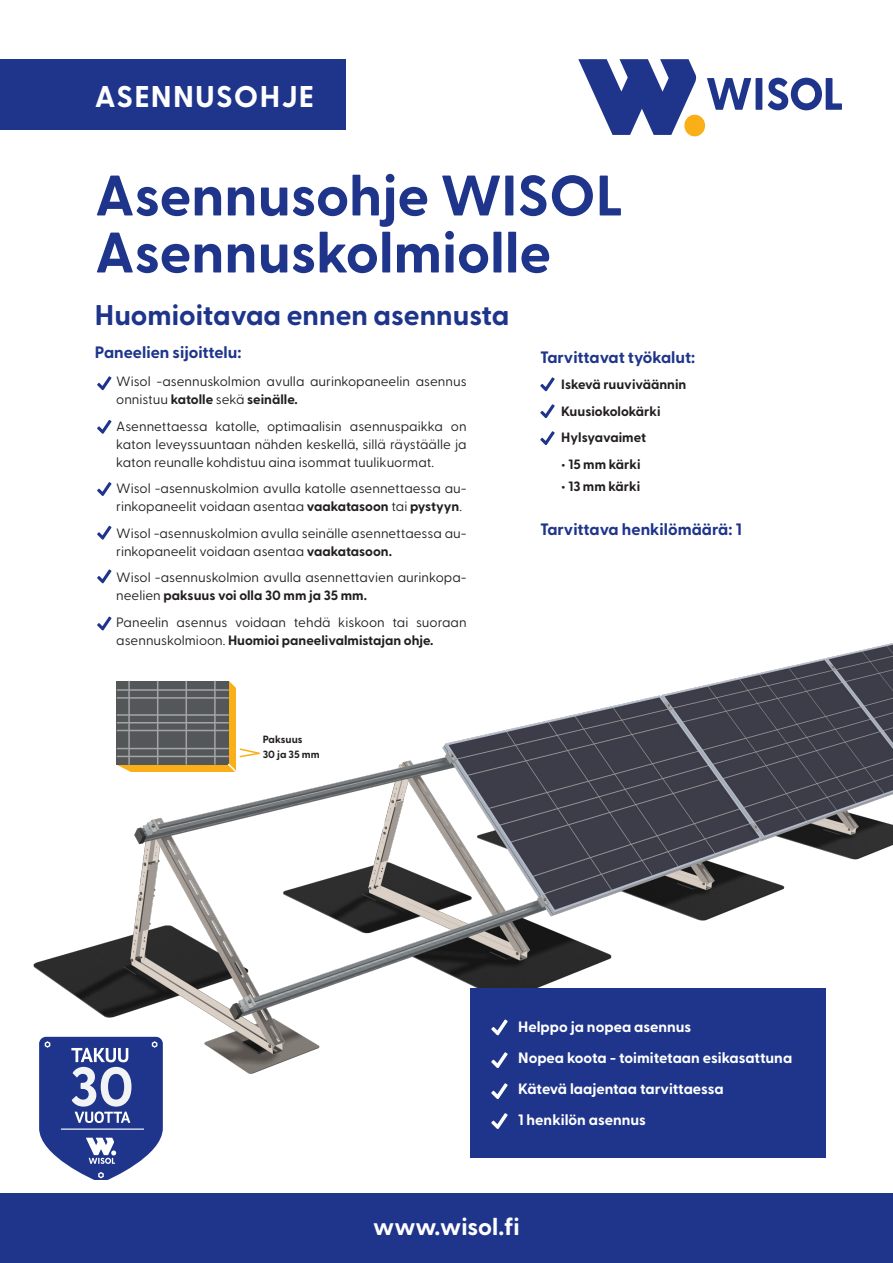
<style>
.page{position:relative;width:893px;height:1263px;background:#fff}
.page>*{position:absolute;margin:0;border:0;box-sizing:border-box;transform-origin:0 0}
.t1{font:700 57px/57px "Greycliff CF";color:#1e358b}
.t2{font:700 55.2px "Greycliff CF";color:#f2f3f4}
.t3{font:700 30px "Greycliff CF";letter-spacing:.04em;color:#fff}
.t4{font:700 28.5px "Greycliff CF";color:#1e358b}
.t5{font:700 24px "Greycliff CF";color:#fff}
.t6{font:700 16.5px "Greycliff CF";color:#1e358b}
.t7{font:700 15px/30.8px "Greycliff CF";color:#fff}
.t8{font:13.5px/18px "Greycliff CF";color:#231f20}
.t9{font:700 13.5px/26.5px "Greycliff CF";color:#231f20}
.t10{font:700 10.5px/14.5px "Greycliff CF";color:#231f20}
.s1{font-weight:700}
</style>
<div class="page">
<div style="left:0;top:1194px;width:893px;height:69px;background:#1e358b"></div>
<div style="left:0;top:59px;width:346px;height:71px;background:#1e358b"></div>
<div style="left:756px;top:78px;width:6px;height:32px;background:#1e358b"></div>
<svg style="left:768px;top:78px;width:74px;height:32px"></svg>
<svg style="left:578px;top:59px;width:173px;height:77px"></svg>
<img style="left:17px;top:583px;width:876px;height:611px">
<svg style="left:97px;top:376px;width:15px;height:14px"></svg>
<svg style="left:540px;top:377px;width:15px;height:14px"></svg>
<svg style="left:540px;top:404px;width:15px;height:14px"></svg>
<svg style="left:540px;top:431px;width:15px;height:14px"></svg>
<svg style="left:97px;top:420px;width:15px;height:14px"></svg>
<svg style="left:97px;top:482px;width:15px;height:14px"></svg>
<div style="left:471px;top:989px;width:355px;height:169px;background:#1e358b"></div>
<svg style="left:491px;top:1019px;width:17px;height:16px"></svg>
<svg style="left:491px;top:1052px;width:17px;height:16px"></svg>
<svg style="left:491px;top:1083px;width:17px;height:16px"></svg>
<svg style="left:491px;top:1113px;width:17px;height:16px"></svg>
<div style="left:117px;top:681px;width:119px;height:90px;background:#faaf18"></div>
<svg style="left:226px;top:672px;width:18px;height:18px"></svg>
<svg style="left:111px;top:764px;width:23px;height:17px"></svg>
<div style="left:117px;top:681px;width:112px;height:84px;background:#545758"></div>
<hr style="left:117px;top:689px;width:112px;height:2px;background:#a4a5a9">
<hr style="left:117px;top:697px;width:112px;height:2px;background:#a4a5a9">
<hr style="left:117px;top:714px;width:112px;height:2px;background:#a4a5a9">
<hr style="left:117px;top:722px;width:112px;height:1px;background:#a4a5a9">
<hr style="left:117px;top:730px;width:112px;height:1px;background:#a4a5a9">
<hr style="left:157px;top:681px;width:1px;height:84px;background:#a4a5a9">
<hr style="left:186px;top:681px;width:1px;height:84px;background:#a4a5a9">
<hr style="left:214px;top:681px;width:2px;height:84px;background:#a4a5a9">
<hr style="left:128px;top:681px;width:2px;height:84px;background:#a4a5a9">
<hr style="left:117px;top:748px;width:112px;height:1px;background:#a4a5a9">
<hr style="left:117px;top:756px;width:112px;height:1px;background:#a4a5a9">
<svg style="left:228px;top:747px;width:33px;height:26px"></svg>
<svg style="left:39px;top:1037px;width:124px;height:142px;background:#4759a0"></svg>
<svg style="left:97px;top:526px;width:15px;height:14px"></svg>
<svg style="left:97px;top:569px;width:15px;height:14px"></svg>
<svg style="left:97px;top:616px;width:15px;height:14px"></svg>
<h3 class="t3" style="left:95px;top:74px;width:221px">ASENNUSOHJE</h3>
<h1 class="t1" style="left:95px;top:164px;width:530px">Asennusohje WISOL<br>Asennuskolmiolle</h1>
<h3 class="t4" style="left:95px;top:294px;width:416px">Huomioitavaa ennen asennusta</h3>
<p class="t6" style="left:95px;top:340px;width:148px">Paneelien sijoittelu:</p>
<p class="t6" style="left:540px;top:345px;width:157px">Tarvittavat työkalut:</p>
<p class="t9" style="left:561px;top:371px;width:127px">Iskevä ruuviväännin<br>Kuusiokolokärki<br>Hylsyavaimet</p>
<p class="t9" style="left:561px;top:450px;width:81px">• 15 mm kärki</p>
<p class="t9" style="left:561px;top:472px;width:80px">• 13 mm kärki</p>
<p class="t6" style="left:540px;top:517px;width:203px">Tarvittava henkilömäärä: 1</p>
<p class="t8" style="left:116px;top:372px;width:352px">Wisol -asennuskolmion avulla aurinkopaneelin asennus onnistuu <span class="s1">katolle</span> sekä <span class="s1">seinälle.</span></p>
<p class="t8" style="left:116px;top:416px;width:352px;text-align:justify">Asennettaessa katolle, optimaalisin asennuspaikka on katon leveyssuuntaan nähden keskellä, sillä räystäälle ja katon reunalle kohdistuu aina isommat tuulikuormat.</p>
<p class="t8" style="left:116px;top:479px;width:352px">Wisol -asennuskolmion avulla katolle asennettaessa au&shy;rinkopaneelit voidaan asentaa <span class="s1">vaakatasoon</span> tai <span class="s1">pystyyn</span>.</p>
<p class="t8" style="left:116px;top:523px;width:352px">Wisol -asennuskolmion avulla seinälle asennettaessa au&shy;rinkopaneelit voidaan asentaa <span class="s1">vaakatasoon.</span></p>
<p class="t8" style="left:116px;top:567px;width:352px">Wisol -asennuskolmion avulla asennettavien aurinkopa&shy;neelien <span class="s1">paksuus voi olla 30 mm ja 35 mm.</span></p>
<p class="t8" style="left:116px;top:612px;width:352px">Paneelin asennus voidaan tehdä kiskoon tai suoraan asennuskolmioon. <span class="s1">Huomioi paneelivalmistajan ohje.</span></p>
<h2 class="t2" style="left:70px;top:1044px;width:66px">30</h2>
<p class="t10" style="left:263px;top:731px;width:58px">Paksuus<br>30 ja 35 mm</p>
<p class="t7" style="left:518px;top:1011px;width:276px">Helppo ja nopea asennus<br>Nopea koota - toimitetaan esikasattuna<br>Kätevä laajentaa tarvittaessa<br>1 henkilön asennus</p>
<h3 class="t5" style="left:373px;top:1209px;width:148px">www.wisol.fi</h3>
</div>
